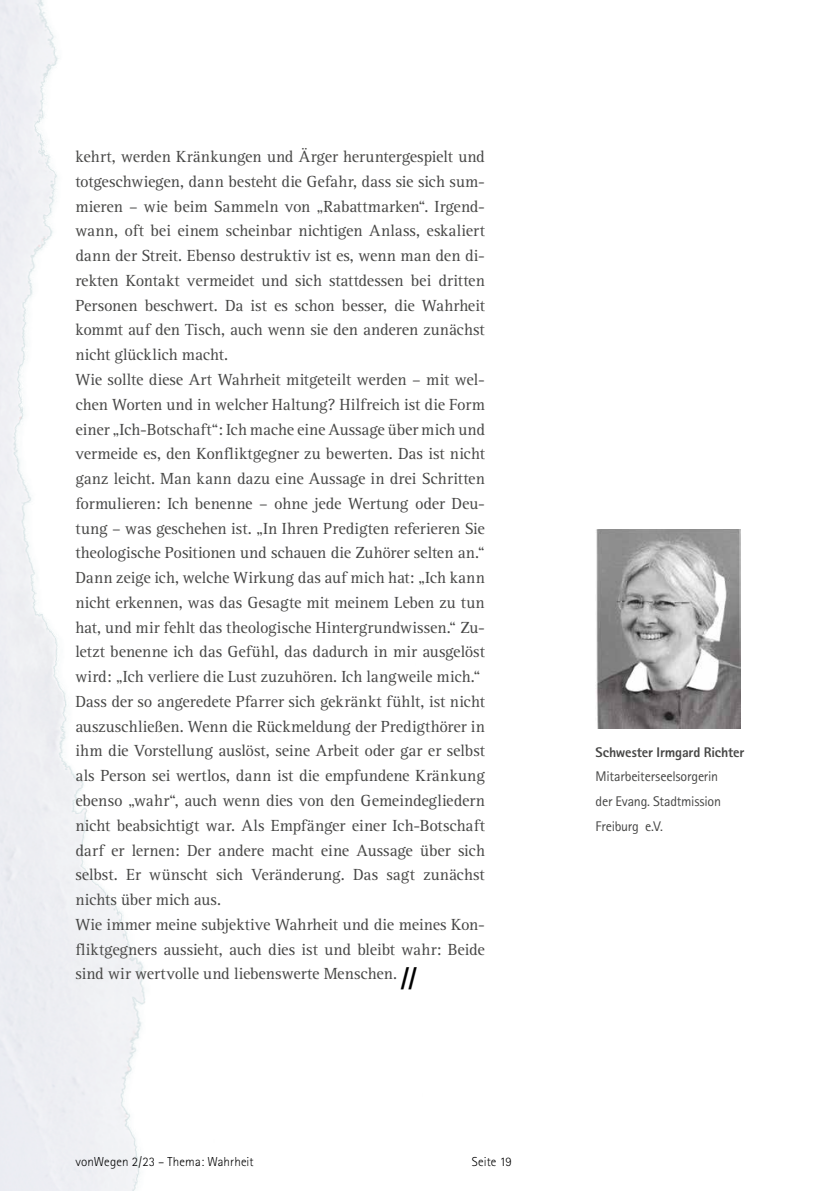
<style>
.page{position:relative;width:819px;height:1191px;background:#fff}
.page>*{position:absolute;margin:0;border:0;box-sizing:border-box;transform-origin:0 0}
.t1{font:16.62px/24.7px "Rotis Serif";color:#474746}
.t2{font:14px/24.8px "Rotis Sans Serif";letter-spacing:-.015em;color:#474746}
.t3{font:800 14px "Rotis Sans Serif";letter-spacing:-.01em;color:#474746}
.t4{font:300 12.95px "Rotis Sans Serif";letter-spacing:.01em;color:#000}
.s1{font-family:"Rotis Sans Serif";font-weight:800;font-size:24.68px;color:#000}
</style>
<div class="page">
<img style="left:0;top:0;width:741px;height:1191px">
<img style="left:595px;top:529px;width:145px;height:199px">
<p class="t1" style="left:75px;top:145px;width:411px">kehrt, werden Kränkungen und Ärger heruntergespielt und totgeschwiegen, dann besteht die Gefahr, dass sie sich sum&shy;mieren – wie beim Sammeln von „Rabattmarken“. Irgend&shy;wann, oft bei einem scheinbar nichtigen Anlass, eskaliert dann der Streit. Ebenso destruktiv ist es, wenn man den di&shy;rekten Kontakt vermeidet und sich stattdessen bei dritten Personen beschwert. Da ist es schon besser, die Wahrheit kommt auf den Tisch, auch wenn sie den anderen zunächst nicht glücklich macht.<br>Wie sollte diese Art Wahrheit mitgeteilt werden – mit wel&shy;chen Worten und in welcher Haltung? Hilfreich ist die Form einer „Ich-Botschaft“: Ich mache eine Aussage über mich und vermeide es, den Konfliktgegner zu bewerten. Das ist nicht ganz leicht. Man kann dazu eine Aussage in drei Schritten formulieren: Ich benenne – ohne jede Wertung oder Deu&shy;tung – was geschehen ist. „In Ihren Predigten referieren Sie theologische Positionen und schauen die Zuhörer selten an.“ Dann zeige ich, welche Wirkung das auf mich hat: „Ich kann nicht erkennen, was das Gesagte mit meinem Leben zu tun hat, und mir fehlt das theologische Hintergrundwissen.“ Zu&shy;letzt benenne ich das Gefühl, das dadurch in mir ausgelöst wird: „Ich verliere die Lust zuzuhören. Ich langweile mich.“ Dass der so angeredete Pfarrer sich gekränkt fühlt, ist nicht auszuschließen. Wenn die Rückmeldung der Predigthörer in ihm die Vorstellung auslöst, seine Arbeit oder gar er selbst als Person sei wertlos, dann ist die empfundene Kränkung ebenso „wahr“, auch wenn dies von den Gemeindegliedern nicht beabsichtigt war. Als Empfänger einer Ich-Botschaft darf er lernen: Der andere macht eine Aussage über sich selbst. Er wünscht sich Veränderung. Das sagt zunächst nichts über mich aus.<br>Wie immer meine subjektive Wahrheit und die meines Kon&shy;fliktgegners aussieht, auch dies ist und bleibt wahr: Beide sind wir wertvolle und liebenswerte Menschen. <span class="s1">//</span></p>
<p class="t4" style="left:75px;top:1154px;width:180px">vonWegen 2/23 – Thema: Wahrheit</p>
<p class="t4" style="left:472px;top:1154px;width:42px">Seite 19</p>
<p class="t3" style="left:595px;top:743px;width:150px">Schwester Irmgard Richter</p>
<p class="t2" style="left:595px;top:764px;width:127px">Mitarbeiterseelsorgerin der Evang. Stadtmission<br>Freiburg e.V.</p>
</div>
